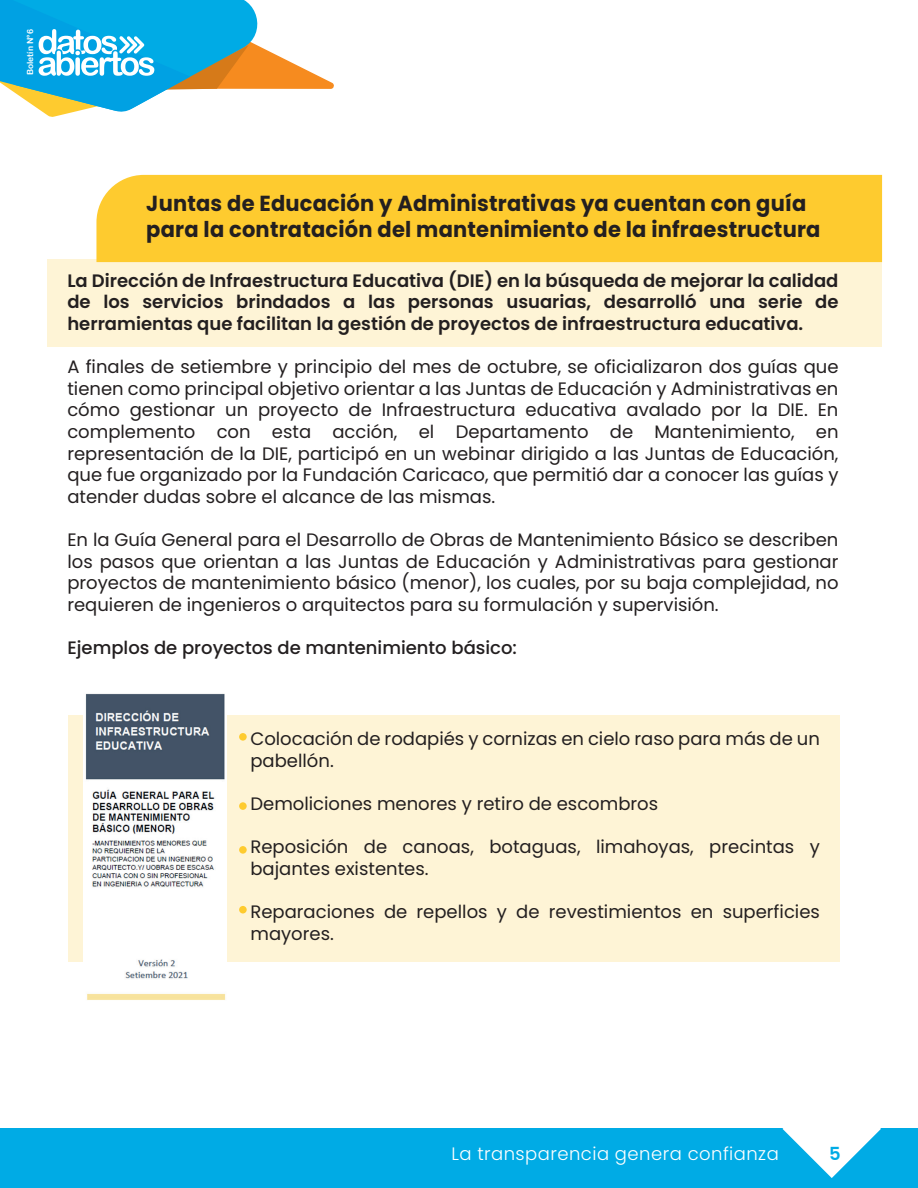
<style>
.page{position:relative;width:918px;height:1188px;background:#fff}
.page>*{position:absolute;margin:0;border:0;box-sizing:border-box;transform-origin:0 0}
.t1{font:700 21.75px/26.1px "Poppins";letter-spacing:.01em;color:#231f20}
.t2{font:18px/21.6px "Poppins";color:#231f20}
.t3{font:600 18px/21.6px "Poppins";color:#231f20;text-align:justify}
.t4{font:500 18px "Poppins";color:#231f20}
.t5{font:300 18px "Poppins";letter-spacing:.025em;color:#fff}
.t6{font:600 18px "Poppins";color:#00abe5}
.t7{font:8.4px "Arial Rounded MT Bold";color:#fff}
</style>
<div class="page">
<div style="left:0;top:1129px;width:918px;height:59px;background:#00abe5"></div>
<svg style="left:783px;top:1128px;width:98px;height:50px"></svg>
<div style="left:96px;top:175px;width:786px;height:84px;background:#fecb2f"></div>
<div style="left:47px;top:259px;width:835px;height:88px;background:#fef4d6"></div>
<div style="left:68px;top:716px;width:772px;height:246px;background:#fef4d6"></div>
<img style="left:83px;top:693px;width:144px;height:307px">
<div style="left:239px;top:733px;width:8px;height:8px;background:#fecb2f;border-radius:50%"></div>
<div style="left:239px;top:802px;width:8px;height:8px;background:#fecb2f;border-radius:50%"></div>
<div style="left:239px;top:846px;width:8px;height:8px;background:#fecb2f;border-radius:50%"></div>
<div style="left:239px;top:906px;width:8px;height:7px;background:#fecb2f;border-radius:50%"></div>
<svg style="left:0;top:0;width:334px;height:117px"></svg>
<p class="t7" style="left:25px;top:75px;width:47px;rotate:-90deg">Boletín N°6</p>
<p class="t1" style="left:146px;top:191px;width:676px">Juntas de Educación y Administrativas ya cuentan con guía para la contratación del mantenimiento de la infraestructura</p>
<p class="t3" style="left:67px;top:270px;width:773px">La Dirección de Infraestructura Educativa (DIE) en la búsqueda de mejorar la calidad de los servicios brindados a las personas usuarias, desarrolló una serie de herramientas que facilitan la gestión de proyectos de infraestructura educativa.</p>
<p class="t2" style="left:67px;top:356px;width:773px;text-align:justify">A finales de setiembre y principio del mes de octubre, se oficializaron dos guías que tienen como principal objetivo orientar a las Juntas de Educación y Administrativas en cómo gestionar un proyecto de Infraestructura educativa avalado por la DIE. En complemento con esta acción, el Departamento de Mantenimiento, en representación de la DIE, participó en un webinar dirigido a las Juntas de Educación, que fue organizado por la Fundación Caricaco, que permitió dar a conocer las guías y atender dudas sobre el alcance de las mismas.</p>
<p class="t2" style="left:67px;top:529px;width:773px;text-align:justify">En la Guía General para el Desarrollo de Obras de Mantenimiento Básico se describen los pasos que orientan a las Juntas de Educación y Administrativas para gestionar proyectos de mantenimiento básico (menor), los cuales, por su baja complejidad, no requieren de ingenieros o arquitectos para su formulación y supervisión.</p>
<p class="t4" style="left:67px;top:637px;width:451px">Ejemplos de proyectos de mantenimiento básico:</p>
<p class="t2" style="left:250px;top:728px;width:571px">Colocación de rodapiés y cornizas en cielo raso para más de un pabellón.</p>
<p class="t2" style="left:250px;top:793px;width:409px">Demoliciones menores y retiro de escombros</p>
<p class="t2" style="left:250px;top:836px;width:571px">Reposición de canoas, botaguas, limahoyas, precintas y bajantes existentes.</p>
<p class="t2" style="left:250px;top:901px;width:571px">Reparaciones de repellos y de revestimientos en superficies mayores.</p>
<p class="t5" style="left:451px;top:1144px;width:329px">La transparencia genera confianza</p>
<p class="t6" style="left:829px;top:1144px;width:13px">5</p>
</div>
